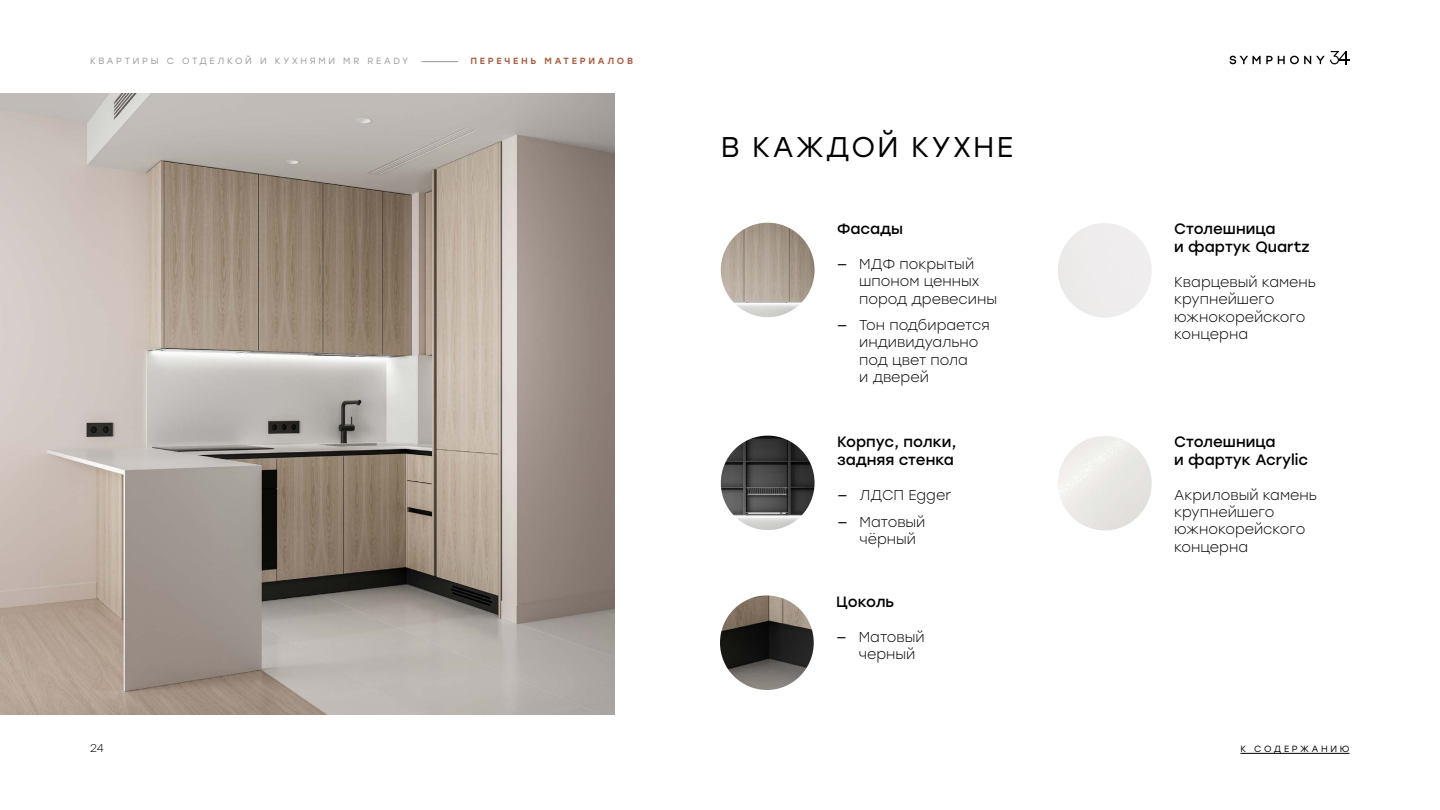
<style>
.page{position:relative;width:1440px;height:810px;background:#fff}
.page>*{position:absolute;margin:0;border:0;box-sizing:border-box;transform-origin:0 0}
.t1{font:28.5px "Stolzl";letter-spacing:.075em;color:#000}
.t2{font:15px/18px "Stolzl";color:#000}
.t3{font:300 14.25px/17.1px "Stolzl";color:#000}
.t4{font:300 11.25px "Stolzl";color:#000}
.t5{font:9px "Stolzl";letter-spacing:.3em;color:#999}
.t6{font:500 9px "Stolzl";letter-spacing:.3em;color:#a86147}
.t7{font:9px "Stolzl";letter-spacing:.3em;color:#000}
.s1{font-weight:400}
</style>
<div class="page">
<img style="left:0;top:93px;width:615px;height:622px">
<img style="left:721px;top:223px;width:94px;height:94px">
<img style="left:1058px;top:436px;width:94px;height:94px">
<img style="left:721px;top:436px;width:94px;height:94px">
<img style="left:720px;top:596px;width:94px;height:94px">
<hr style="left:422px;top:61px;width:36px;height:1px;background:#999">
<svg style="left:1230px;top:51px;width:120px;height:13px"></svg>
<hr style="left:1240px;top:753px;width:110px;height:1px;background:#000">
<p class="t5" style="left:90px;top:55px;width:320px">КВАРТИРЫ С ОТДЕЛКОЙ И КУХНЯМИ MR READY</p>
<p class="t6" style="left:470px;top:55px;width:164px">ПЕРЕЧЕНЬ МАТЕРИАЛОВ</p>
<h1 class="t1" style="left:721px;top:127px;width:294px">В КАЖДОЙ КУХНЕ</h1>
<p class="t2" style="left:837px;top:219px;width:68px">Фасады</p>
<p class="t3" style="left:859px;top:255px;width:139px;text-indent:-23px"><span class="s1">—</span> МДФ покрытый шпоном ценных пород древесины</p>
<p class="t3" style="left:859px;top:316px;width:132px;text-indent:-23px"><span class="s1">—</span> Тон подбирается индивидуально под цвет пола<br>и дверей</p>
<p class="t2" style="left:837px;top:432px;width:121px">Корпус, полки, задняя стенка</p>
<p class="t3" style="left:837px;top:486px;width:116px"><span class="s1">—</span> ЛДСП Egger</p>
<p class="t3" style="left:860px;top:513px;width:67px;text-indent:-23px"><span class="s1">—</span> Матовый чёрный</p>
<p class="t2" style="left:836px;top:592px;width:60px">Цоколь</p>
<p class="t3" style="left:859px;top:628px;width:67px;text-indent:-23px"><span class="s1">—</span> Матовый черный</p>
<p class="t2" style="left:1174px;top:219px;width:137px">Столешница<br>и фартук Quartz</p>
<p class="t3" style="left:1174px;top:273px;width:143px">Кварцевый камень крупнейшего южнокорейского концерна</p>
<p class="t2" style="left:1174px;top:432px;width:136px">Столешница<br>и фартук Acrylic</p>
<p class="t3" style="left:1174px;top:486px;width:144px">Акриловый камень крупнейшего южнокорейского концерна</p>
<p class="t4" style="left:90px;top:740px;width:15px">24</p>
<p class="t7" style="left:1240px;top:743px;width:111px">К СОДЕРЖАНИЮ</p>
</div>
